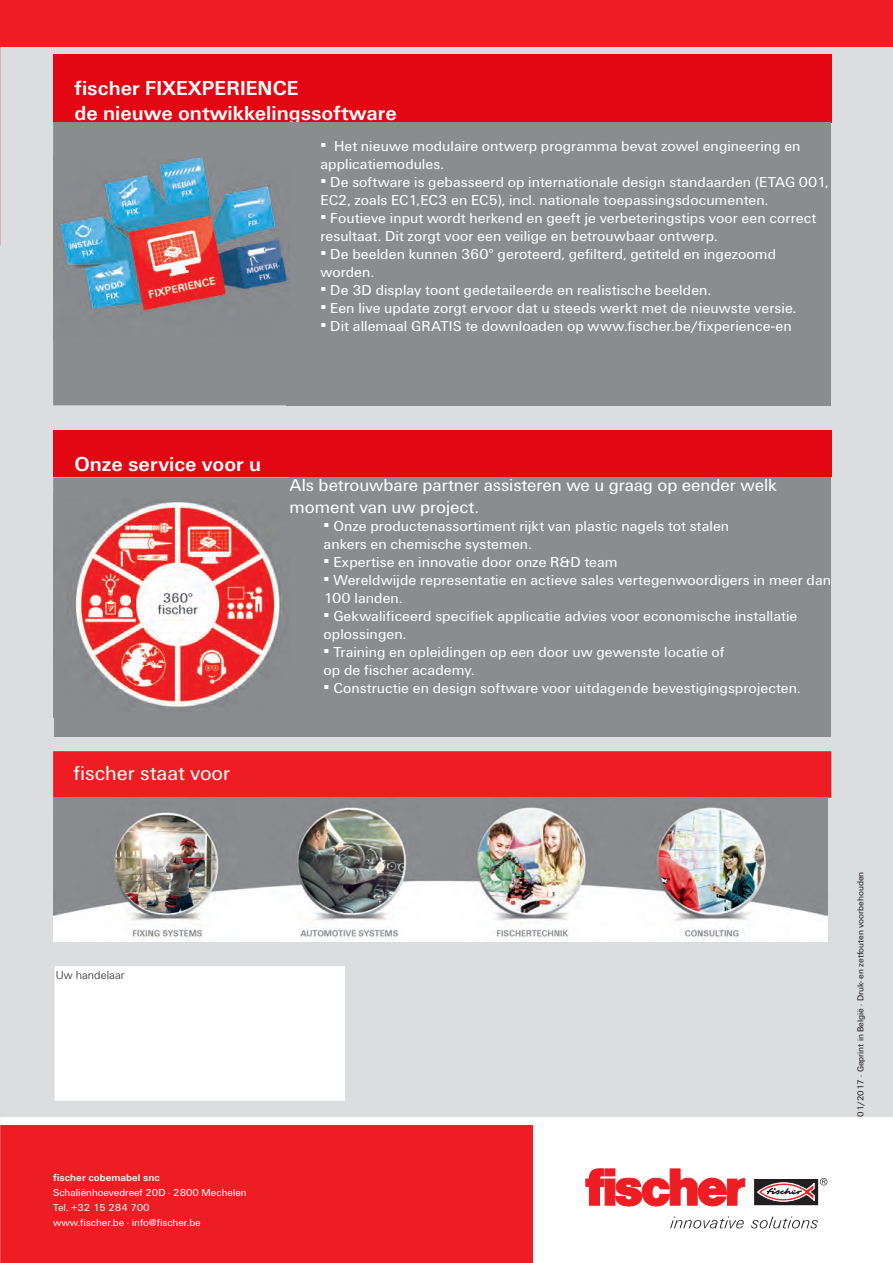
<style>
.page{position:relative;width:893px;height:1263px;background:#fff}
.page>*{position:absolute;margin:0;border:0;box-sizing:border-box;transform-origin:0 0}
.t1{font:700 21px "Fi We";color:#fff}
.t2{font:21px "Fi We";color:#fff}
.t3{font:18px/21.6px "Fi We";letter-spacing:-.005em;color:#fff}
.t4{font:15px/18px "Fi We";letter-spacing:.005em;color:#fff}
.t5{font:300 12px "Fi We";color:#231f20}
.t6{font:10.5px "Fi We";color:#fff}
.t7{font:700 10.5px "Fi We";color:#fff}
.t8{font:9px "Fi We";color:#231f20}
</style>
<div class="page">
<div style="left:0;top:1125px;width:533px;height:138px;background:#ee1d23"></div>
<div style="left:0;top:17px;width:893px;height:1100px;background:#dcdddf"></div>
<div style="left:0;top:0;width:893px;height:47px;background:#ee1d23"></div>
<hr style="left:892px;top:1121px;width:1px;height:142px;background:#ee1d23">
<div style="left:754px;top:1179px;width:64px;height:26px;background:#231f20"></div>
<svg style="left:586px;top:1169px;width:18px;height:36px"></svg>
<div style="left:605px;top:1179px;width:10px;height:26px;background:#ee1d23"></div>
<svg style="left:616px;top:1169px;width:129px;height:38px"></svg>
<div style="left:605px;top:1169px;width:10px;height:7px;background:#ee1d23"></div>
<svg style="left:757px;top:1182px;width:57px;height:19px"></svg>
<svg style="left:820px;top:1178px;width:7px;height:7px"></svg>
<svg style="left:670px;top:1216px;width:148px;height:12px"></svg>
<div style="left:53px;top:54px;width:778px;height:68px;background:#e30713"></div>
<div style="left:286px;top:122px;width:545px;height:283px;background:#8a8c8f"></div>
<img style="left:53px;top:158px;width:237px;height:179px">
<div style="left:53px;top:122px;width:237px;height:36px;background:#8a8c8f"></div>
<div style="left:53px;top:337px;width:237px;height:68px;background:#8a8c8f"></div>
<div style="left:290px;top:477px;width:541px;height:260px;background:#8a8c8f"></div>
<div style="left:53px;top:430px;width:778px;height:47px;background:#e30713"></div>
<img style="left:53px;top:499px;width:237px;height:218px">
<div style="left:53px;top:477px;width:237px;height:22px;background:#8a8c8f;border:2px solid #8a8c8f"></div>
<div style="left:54px;top:712px;width:244px;height:25px;background:#8a8c8f"></div>
<div style="left:53px;top:751px;width:778px;height:47px;background:#ee1d23;border:2px solid #ee1d23"></div>
<img style="left:53px;top:798px;width:775px;height:143px">
<div style="left:53px;top:965px;width:294px;height:137px;background:#fff;border:2px solid #dcdddf"></div>
<p class="t1" style="left:74px;top:76px;width:226px">fischer FIXEXPERIENCE</p>
<p class="t1" style="left:74px;top:101px;width:324px">de nieuwe ontwikkelingssoftware</p>
<p class="t4" style="left:320px;top:137px;width:482px">▪ Het nieuwe modulaire ontwerp programma bevat zowel engineering en applicatiemodules.</p>
<p class="t4" style="left:320px;top:173px;width:510px">▪ De software is gebasseerd op internationale design standaarden (ETAG 001,<br>EC2, zoals EC1,EC3 en EC5), incl. nationale toepassingsdocumenten.</p>
<p class="t4" style="left:320px;top:209px;width:497px">▪ Foutieve input wordt herkend en geeft je verbeteringstips voor een correct resultaat. Dit zorgt voor een veilige en betrouwbaar ontwerp.</p>
<p class="t4" style="left:320px;top:245px;width:457px">▪ De beelden kunnen 360° geroteerd, gefilterd, getiteld en ingezoomd worden.</p>
<p class="t4" style="left:320px;top:281px;width:392px">▪ De 3D display toont gedetaileerde en realistische beelden.</p>
<p class="t4" style="left:320px;top:299px;width:477px">▪ Een live update zorgt ervoor dat u steeds werkt met de nieuwste versie.</p>
<p class="t4" style="left:320px;top:317px;width:473px">▪ Dit allemaal GRATIS te downloaden op www.fischer.be/fixperience-en</p>
<p class="t1" style="left:74px;top:453px;width:188px">Onze service voor u</p>
<p class="t2" style="left:74px;top:761px;width:158px">fischer staat voor</p>
<p class="t3" style="left:290px;top:474px;width:489px">Als betrouwbare partner assisteren we u graag op eender welk moment van uw project.</p>
<p class="t4" style="left:324px;top:517px;width:407px">▪ Onze productenassortiment rijkt van plastic nagels tot stalen ankers en chemische systemen.</p>
<p class="t4" style="left:324px;top:553px;width:296px">▪ Expertise en innovatie door onze R&amp;D team</p>
<p class="t4" style="left:324px;top:571px;width:509px">▪ Wereldwijde representatie en actieve sales vertegenwoordigers in meer dan<br>100 landen.</p>
<p class="t4" style="left:324px;top:607px;width:475px">▪ Gekwalificeerd specifiek applicatie advies voor economische installatie oplossingen.</p>
<p class="t4" style="left:324px;top:643px;width:402px">▪ Training en opleidingen op een door uw gewenste locatie of op de fischer academy.</p>
<p class="t4" style="left:324px;top:679px;width:479px">▪ Constructie en design software voor uitdagende bevestigingsprojecten.</p>
<p class="t5" style="left:56px;top:968px;width:70px">Uw handelaar</p>
<p class="t7" style="left:53px;top:1172px;width:108px">fischer cobemabel snc</p>
<p class="t6" style="left:53px;top:1186px;width:195px">Schaliënhoevedreef 20D · 2800 Mechelen</p>
<p class="t6" style="left:53px;top:1201px;width:98px">Tel. +32 15 284 700</p>
<p class="t6" style="left:53px;top:1216px;width:149px">www.fischer.be · info@fischer.be</p>
<p class="t8" style="left:856px;top:1117px;width:247px;rotate:-90deg">01/2017 · Geprint in België · Druk- en zetfouten voorbehouden</p>
</div>
